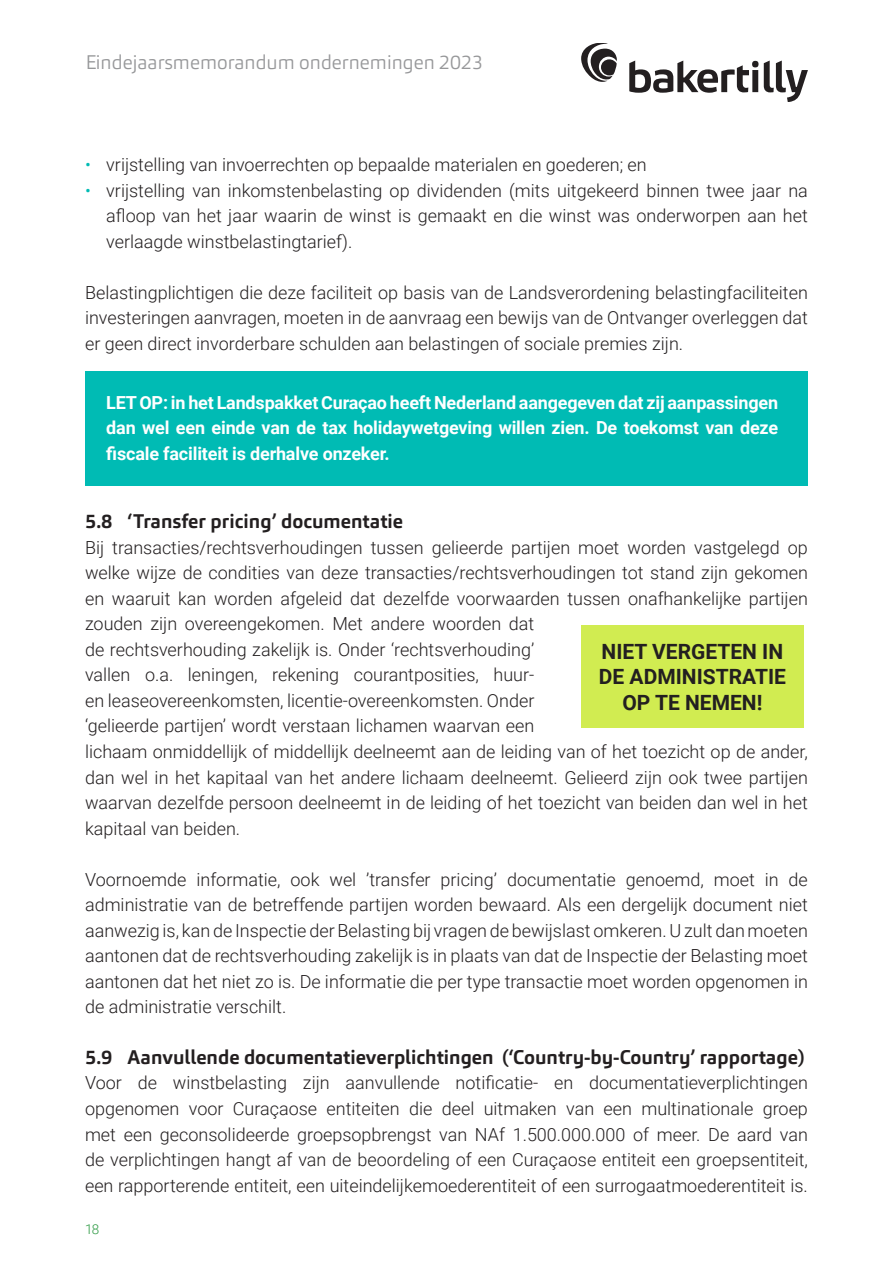
<style>
.page{position:relative;width:893px;height:1263px;background:#fff}
.page>*{position:absolute;margin:0;border:0;box-sizing:border-box;transform-origin:0 0}
.t1{font:700 21px/25.5px "Roboto";color:#231f20;text-align:center}
.t2{font:700 19.5px "Carnac";color:#231f20}
.t3{font:300 19.5px "Carnac";color:#97989a}
.t4{font:300 18px/25.5px "Roboto";color:#231f20;text-align:justify}
.t5{font:700 18px/25.5px "Roboto";letter-spacing:-.01em;color:#fff;text-align:justify}
.t6{font:300 13.5px "Roboto";color:#2c9942}
.s1{color:#00bbb4}
</style>
<div class="page">
<svg style="left:629px;top:61px;width:179px;height:41px"></svg>
<svg style="left:581px;top:43px;width:36px;height:39px"></svg>
<div style="left:581px;top:625px;width:223px;height:102px;background:#d1ec51"></div>
<div style="left:85px;top:371px;width:723px;height:114px;background:#00bbb4"></div>
<p class="t3" style="left:85px;top:49px;width:399px">Eindejaarsmemorandum ondernemingen 2023</p>
<p class="t4" style="left:85px;top:152px;width:563px"><span class="s1">•</span> vrijstelling van invoerrechten op bepaalde materialen en goederen; en</p>
<p class="t4" style="left:106px;top:177px;width:703px;text-indent:-21px"><span class="s1">•</span> vrijstelling van inkomstenbelasting op dividenden (mits uitgekeerd binnen twee jaar na afloop van het jaar waarin de winst is gemaakt en die winst was onderworpen aan het verlaagde winstbelastingtarief).</p>
<p class="t4" style="left:85px;top:279px;width:724px">Belastingplichtigen die deze faciliteit op basis van de Landsverordening belastingfaciliteiten investeringen aanvragen, moeten in de aanvraag een bewijs van de Ontvanger overleggen dat er geen direct invorderbare schulden aan belastingen of sociale premies zijn.</p>
<p class="t5" style="left:106px;top:389px;width:673px">LET OP: in het Landspakket Curaçao heeft Nederland aangegeven dat zij aanpassingen dan wel een einde van de tax holidaywetgeving willen zien. De toekomst van deze fiscale faciliteit is derhalve onzeker.</p>
<p class="t2" style="left:85px;top:509px;width:320px">5.8 ‘Transfer pricing’ documentatie</p>
<p class="t4" style="left:85px;top:534px;width:724px;text-align:left">Bij transacties/rechtsverhoudingen tussen gelieerde partijen moet worden vastgelegd op welke wijze de condities van deze transacties/rechtsverhoudingen tot stand zijn gekomen en waaruit kan worden afgeleid dat dezelfde voorwaarden tussen onafhankelijke partijen zouden zijn overeengekomen. Met andere woorden dat<br>de rechtsverhouding zakelijk is. Onder ‘rechtsverhouding’<br>vallen o.a. leningen, rekening courantposities, huur-<br>en leaseovereenkomsten, licentie-overeenkomsten. Onder<br>‘gelieerde partijen’ wordt verstaan lichamen waarvan een<br>lichaam onmiddellijk of middellijk deelneemt aan de leiding van of het toezicht op de ander, dan wel in het kapitaal van het andere lichaam deelneemt. Gelieerd zijn ook twee partijen waarvan dezelfde persoon deelneemt in de leiding of het toezicht van beiden dan wel in het kapitaal van beiden.</p>
<p class="t4" style="left:85px;top:866px;width:724px">Voornoemde informatie, ook wel ’transfer pricing’ documentatie genoemd, moet in de administratie van de betreffende partijen worden bewaard. Als een dergelijk document niet aanwezig is, kan de Inspectie der Belasting bij vragen de bewijslast omkeren. U zult dan moeten aantonen dat de rechtsverhouding zakelijk is in plaats van dat de Inspectie der Belasting moet aantonen dat het niet zo is. De informatie die per type transactie moet worden opgenomen in de administratie verschilt.</p>
<p class="t2" style="left:85px;top:1045px;width:721px">5.9 Aanvullende documentatieverplichtingen (‘Country-by-Country’ rapportage)</p>
<p class="t4" style="left:85px;top:1070px;width:724px">Voor de winstbelasting zijn aanvullende notificatie- en documentatieverplichtingen opgenomen voor Curaçaose entiteiten die deel uitmaken van een multinationale groep met een geconsolideerde groepsopbrengst van NAf 1.500.000.000 of meer. De aard van de verplichtingen hangt af van de beoordeling of een Curaçaose entiteit een groepsentiteit, een rapporterende entiteit, een uiteindelijkemoederentiteit of een surrogaatmoederentiteit is.</p>
<p class="t1" style="left:599px;top:638px;width:189px">NIET VERGETEN IN<br>DE ADMINISTRATIE<br>OP TE NEMEN!</p>
<p class="t6" style="left:85px;top:1220px;width:16px">18</p>
</div>
